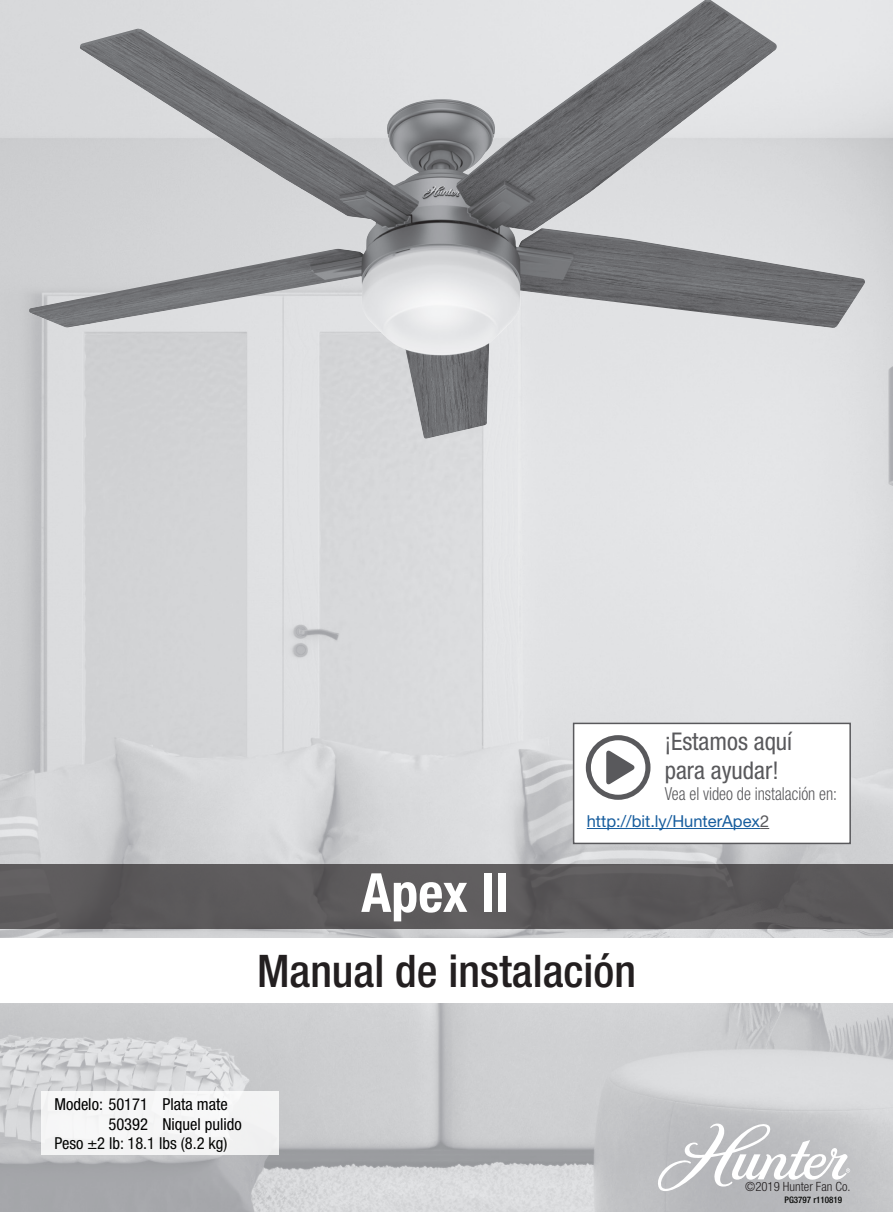
<style>
.page{position:relative;width:893px;height:1212px;background:#fff}
.page>*{position:absolute;margin:0;border:0;box-sizing:border-box;transform-origin:0 0}
.t1{font:700 condensed 54px "Helvetica Neue LT Std";color:#fff}
.t2{font:500 condensed 45px "Helvetica Neue LT Std";color:#231f20}
.t3{font:condensed 24.45px/29.4px "Helvetica Neue LT Std";color:#59595c}
.t4{font:300 condensed 17.85px "Helvetica Neue LT Std";color:#59595c;scale:.9 1}
.t5{font:condensed 16.5px "Helvetica Neue LT Std";color:#000}
.t6{font:16.5px "Helvetica Neue LT Std";color:#175d9e}
.t7{font:condensed 16.5px "Helvetica Neue LT Std";color:#040503}
.t8{font:300 condensed 12.75px "Helvetica Neue LT Std";color:#231f20}
.t9{font:500 condensed 9px "Helvetica Neue LT Std";color:#040503}
.s1{color:#59595c}
</style>
<div class="page">
<img style="left:0;top:0;width:893px;height:1212px">
<div style="left:0;top:939px;width:893px;height:64px;background:#fff"></div>
<svg style="left:658px;top:1123px;width:192px;height:68px"></svg>
<div style="left:0;top:864px;width:893px;height:64px;background:#5c5a5b"></div>
<div style="left:41px;top:1091px;width:238px;height:64px;background:#f5f5f5"></div>
<img style="left:29px;top:0;width:836px;height:439px">
<div style="left:573px;top:723px;width:278px;height:121px;background:#fff;border:2px solid #59595c"></div>
<svg style="left:586px;top:735px;width:64px;height:65px"></svg>
<hr style="left:587px;top:828px;width:173px;height:1px;background:#175d9e">
<p class="t1" style="left:361px;top:860px;width:149px">Apex II</p>
<p class="t3" style="left:665px;top:726px;width:129px">¡Estamos aquí para ayudar!</p>
<p class="t6" style="left:587px;top:811px;width:184px">http://bit.ly/HunterApex<span class="s1">2</span></p>
<p class="t4" style="left:665px;top:783px;width:193px">Vea el video de instalación en:</p>
<p class="t2" style="left:257px;top:944px;width:380px">Manual de instalación</p>
<p class="t5" style="left:54px;top:1094px;width:175px">Modelo: 50171 Plata mate</p>
<p class="t5" style="left:108px;top:1114px;width:135px">50392 Niquel pulido</p>
<p class="t7" style="left:54px;top:1134px;width:175px">Peso ±2 lb: 18.1 lbs (8.2 kg)</p>
<p class="t8" style="left:745px;top:1179px;width:107px">©2019 Hunter Fan Co.</p>
<p class="t9" style="left:784px;top:1194px;width:59px">PG3797 r110819</p>
</div>
